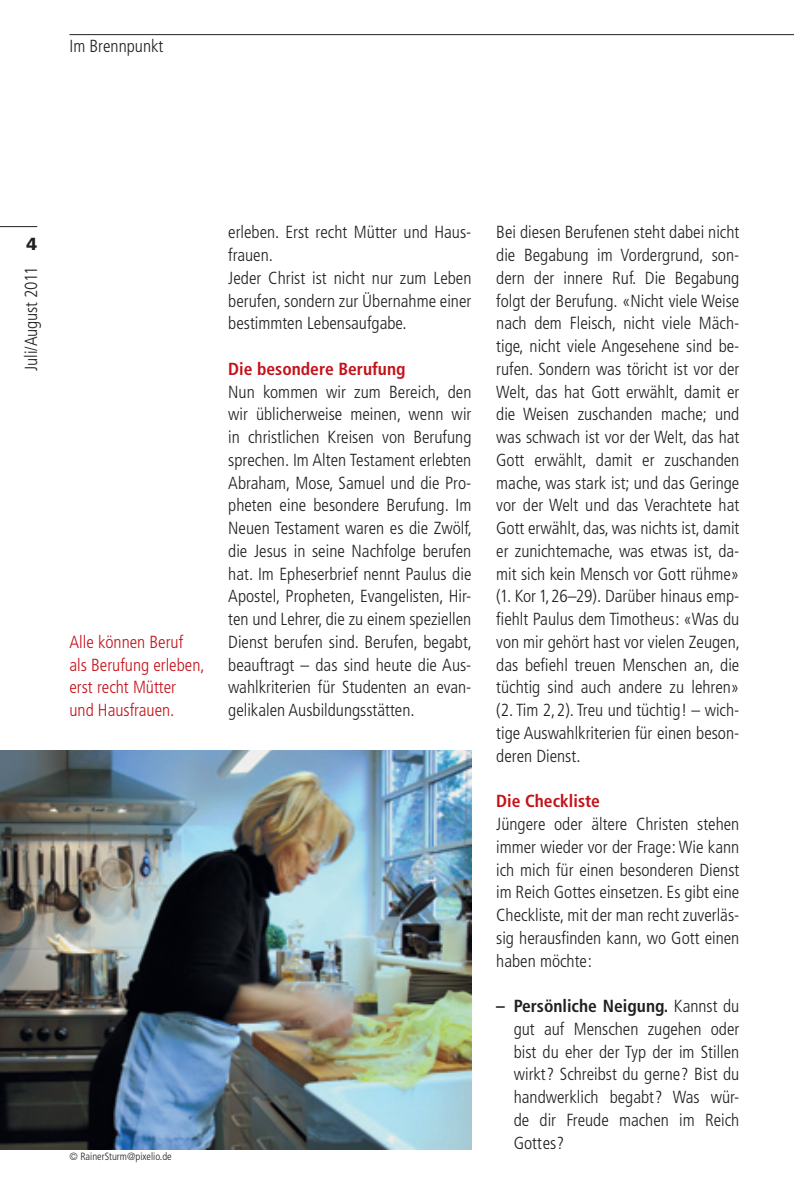
<style>
.page{position:relative;width:794px;height:1201px;background:#fff}
.page>*{position:absolute;margin:0;border:0;box-sizing:border-box;transform-origin:0 0}
.t1{font:300 condensed 17.5px/22.8px "Frutiger LT";color:#231f20;text-align:justify}
.t2{font:300 condensed 17.5px/22.8px "Frutiger LT";color:#c4121a}
.t3{font:700 condensed 17.5px "Frutiger LT";color:#c4121a}
.t4{font:900 17.5px "Frutiger LT";color:#231f20}
.t5{font:300 condensed 10.5px "Frutiger LT";color:#231f20}
.s1{font-weight:700}
</style>
<div class="page">
<hr style="left:0;top:226px;width:37px;height:1px;background:#231f20">
<hr style="left:69px;top:34px;width:725px;height:1px;background:#231f20">
<img style="left:0;top:750px;width:471px;height:399px">
<p class="t1" style="left:69px;top:35px;width:95px">Im Brennpunkt</p>
<p class="t4" style="left:26px;top:233px;width:12px">4</p>
<p class="t1" style="left:20px;top:371px;width:106px;rotate:-90deg">Juli/August 2011</p>
<p class="t2" style="left:69px;top:630px;width:137px">Alle können Beruf als Berufung erleben, erst recht Mütter und Hausfrauen.</p>
<p class="t5" style="left:69px;top:1150px;width:104px">© RainerSturm@pixelio.de</p>
<p class="t1" style="left:228px;top:221px;width:245px;text-align:left">erleben. Erst recht Mütter und Haus&shy;frauen.<br>Jeder Christ ist nicht nur zum Leben berufen, sondern zur Übernahme einer bestimmten Lebensaufgabe.</p>
<p class="t3" style="left:228px;top:358px;width:179px">Die besondere Berufung</p>
<p class="t1" style="left:228px;top:380px;width:245px">Nun kommen wir zum Bereich, den wir üblicherweise meinen, wenn wir in christlichen Kreisen von Berufung sprechen. Im Alten Testament erlebten Abraham, Mose, Samuel und die Pro&shy;pheten eine besondere Berufung. Im Neuen Testament waren es die Zwölf, die Jesus in seine Nachfolge berufen hat. Im Epheserbrief nennt Paulus die Apostel, Propheten, Evangelisten, Hir&shy;ten und Lehrer, die zu einem speziellen Dienst berufen sind. Berufen, begabt, beauftragt – das sind heute die Aus&shy;wahlkriterien für Studenten an evan&shy;gelikalen Ausbildungsstätten.</p>
<p class="t1" style="left:496px;top:221px;width:245px">Bei diesen Berufenen steht dabei nicht die Begabung im Vordergrund, son&shy;dern der innere Ruf. Die Begabung folgt der Berufung. «Nicht viele Weise nach dem Fleisch, nicht viele Mäch&shy;tige, nicht viele Angesehene sind be&shy;rufen. Sondern was töricht ist vor der Welt, das hat Gott erwählt, damit er die Weisen zuschanden mache; und was schwach ist vor der Welt, das hat Gott erwählt, damit er zuschanden mache, was stark ist; und das Geringe vor der Welt und das Verachtete hat Gott erwählt, das, was nichts ist, damit er zunichtemache, was etwas ist, da&shy;mit sich kein Mensch vor Gott rühme» (1. Kor 1,26–29). Darüber hinaus emp&shy;fiehlt Paulus dem Timotheus: «Was du von mir gehört hast vor vielen Zeugen, das befiehl treuen Menschen an, die tüchtig sind auch andere zu lehren» (2. Tim 2,2). Treu und tüchtig! – wich&shy;tige Auswahlkriterien für einen beson&shy;deren Dienst.</p>
<p class="t3" style="left:496px;top:790px;width:105px">Die Checkliste</p>
<p class="t1" style="left:496px;top:812px;width:245px">Jüngere oder ältere Christen stehen immer wieder vor der Frage: Wie kann ich mich für einen besonderen Dienst im Reich Gottes einsetzen. Es gibt eine Checkliste, mit der man recht zuverläs&shy;sig herausfinden kann, wo Gott einen haben möchte:</p>
<p class="t1" style="left:514px;top:994px;width:227px;text-indent:-18px"><span class="s1">– Persönliche Neigung.</span> Kannst du gut auf Menschen zugehen oder bist du eher der Typ der im Stillen wirkt? Schreibst du gerne? Bist du handwerklich begabt? Was wür&shy;de dir Freude machen im Reich Gottes?</p>
</div>
